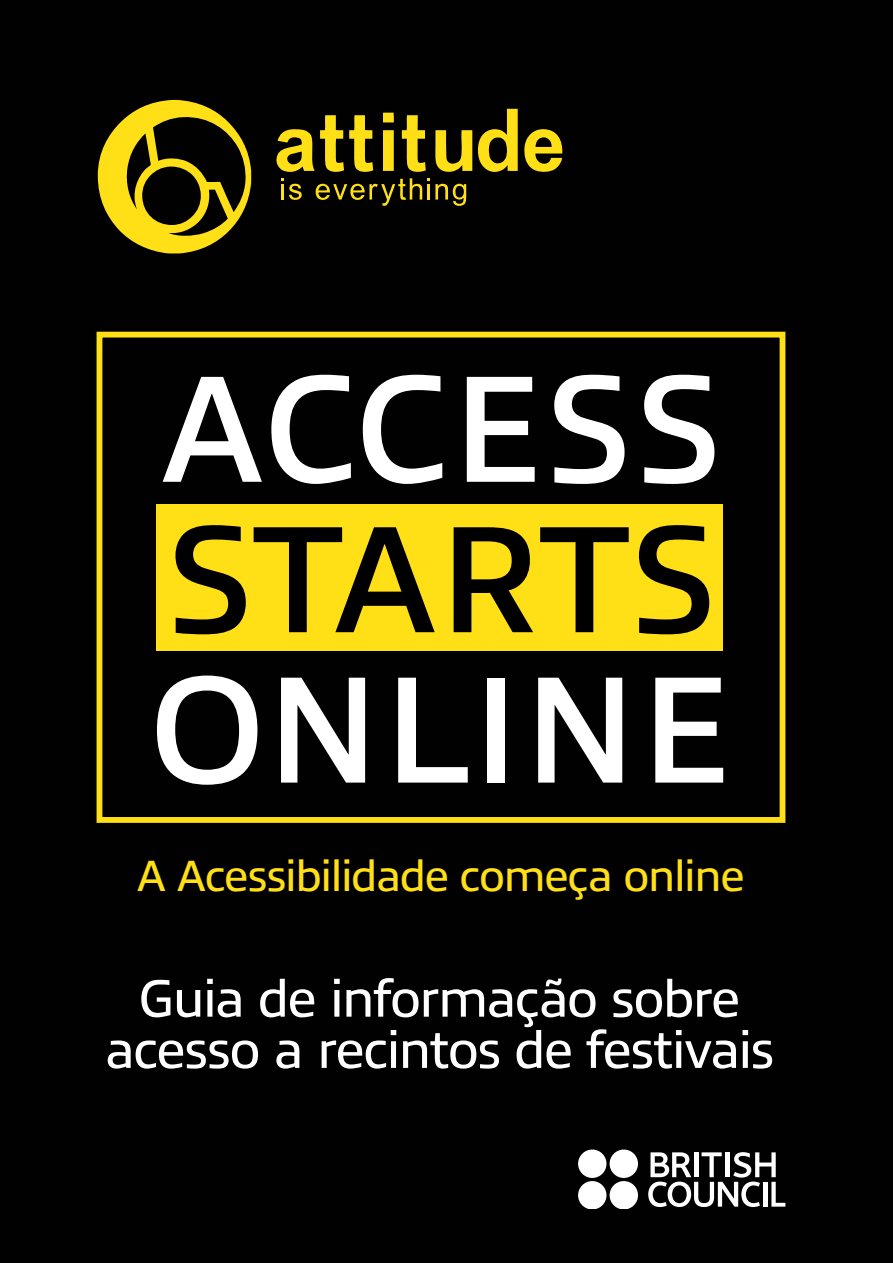
<style>
.page{position:relative;width:893px;height:1263px;background:#010101}
.page>*{position:absolute;margin:0;border:0;box-sizing:border-box;transform-origin:0 0}
.t1{font:600 153.15px "Allumi Std";color:#fff}
.t2{font:600 153.15px "Allumi Std";letter-spacing:-.03em;color:#000}
.t3{font:52.8px/51.2px "Allumi Std";letter-spacing:-.03em;color:#fff;text-align:center}
.t4{font:44.1px "Allumi Std";letter-spacing:-.03em;color:#ffdf16}
</style>
<div class="page">
<svg style="left:648px;top:1152px;width:137px;height:55px"></svg>
<div style="left:610px;top:1149px;width:28px;height:29px;background:#fff;border-radius:50%"></div>
<div style="left:578px;top:1149px;width:28px;height:29px;background:#fff;border-radius:50%"></div>
<div style="left:610px;top:1181px;width:28px;height:28px;background:#fff;border-radius:50%"></div>
<div style="left:578px;top:1181px;width:28px;height:28px;background:#fff;border-radius:50%"></div>
<svg style="left:478px;top:109px;width:40px;height:63px"></svg>
<svg style="left:524px;top:129px;width:38px;height:43px"></svg>
<svg style="left:276px;top:113px;width:196px;height:93px"></svg>
<hr style="left:427px;top:184px;width:3px;height:16px;background:#ffdf16">
<svg style="left:98px;top:100px;width:153px;height:153px"></svg>
<div style="left:156px;top:504px;width:567px;height:147px;background:#ffdf16"></div>
<div style="left:97px;top:332px;width:688px;height:491px;border:6px solid #ffdf16"></div>
<h1 class="t1" style="left:160px;top:346px;width:565px">ACCESS</h1>
<h1 class="t2" style="left:165px;top:496px;width:555px">STARTS</h1>
<h1 class="t1" style="left:150px;top:647px;width:586px">ONLINE</h1>
<p class="t4" style="left:137px;top:852px;width:609px">A Acessibilidade começa online</p>
<p class="t3" style="left:104px;top:974px;width:672px">Guia de informação sobre acesso a recintos de festivais</p>
</div>
